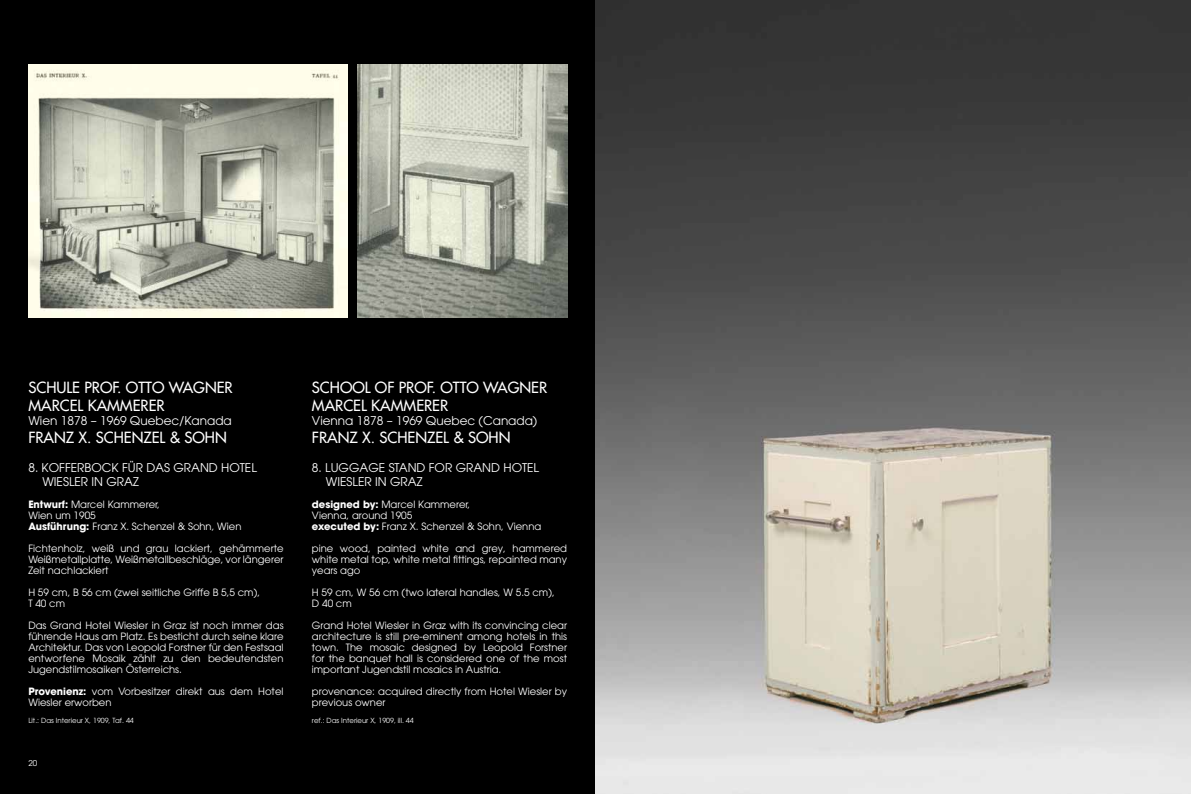
<style>
.page{position:relative;width:1191px;height:794px;background:#000}
.page>*{position:absolute;margin:0;border:0;box-sizing:border-box;transform-origin:0 0}
.t1{font:15px/18px "Futura";color:#fff}
.t2{font:12px/14.4px "Avant Garde";color:#fff}
.t3{font:10px/11px "Avant Garde";color:#fff}
.t4{font:8px "Avant Garde";color:#fff}
.t5{font:7px "Avant Garde";color:#fff}
.s1{font-weight:700}
</style>
<div class="page">
<img style="left:595px;top:0;width:596px;height:794px">
<img style="left:357px;top:64px;width:210px;height:254px">
<img style="left:28px;top:64px;width:320px;height:254px">
<h1 class="t1" style="left:28px;top:378px;width:206px">SCHULE PROF. OTTO WAGNER<br>MARCEL KAMMERER</h1>
<p class="t2" style="left:28px;top:413px;width:205px">Wien 1878 – 1969 Quebec/Kanada</p>
<h1 class="t1" style="left:28px;top:428px;width:200px">FRANZ X. SCHENZEL &amp; SOHN</h1>
<p class="t2" style="left:42px;top:460px;width:216px;text-indent:-14px">8. KOFFERBOCK FÜR DAS GRAND HOTEL<br>WIESLER IN GRAZ</p>
<p class="t3" style="left:28px;top:499px;width:215px"><span class="s1">Entwurf:</span> Marcel Kammerer,<br>Wien um 1905<br><span class="s1">Ausführung:</span> Franz X. Schenzel &amp; Sohn, Wien</p>
<p class="t3" style="left:28px;top:543px;width:257px;text-align:justify">Fichtenholz, weiß und grau lackiert, gehämmerte Weißmetallplatte, Weißmetallbeschläge, vor längerer Zeit nachlackiert</p>
<p class="t3" style="left:28px;top:587px;width:233px">H 59 cm, B 56 cm (zwei seitliche Griffe B 5,5 cm),<br>T 40 cm</p>
<p class="t3" style="left:28px;top:620px;width:257px;text-align:justify">Das Grand Hotel Wiesler in Graz ist noch immer das führende Haus am Platz. Es besticht durch seine klare Architektur. Das von Leopold Forstner für den Festsaal entworfene Mosaik zählt zu den bedeutendsten Jugendstilmosaiken Österreichs.</p>
<p class="t3" style="left:28px;top:686px;width:257px"><span class="s1">Provenienz:</span> vom Vorbesitzer direkt aus dem Hotel<br>Wiesler erworben</p>
<p class="t5" style="left:28px;top:716px;width:107px">Lit.: Das Interieur X, 1909, Taf. 44</p>
<p class="t4" style="left:28px;top:758px;width:10px">20</p>
<h1 class="t1" style="left:312px;top:378px;width:237px">SCHOOL OF PROF. OTTO WAGNER<br>MARCEL KAMMERER</h1>
<p class="t2" style="left:312px;top:413px;width:227px">Vienna 1878 – 1969 Quebec (Canada)</p>
<h1 class="t1" style="left:312px;top:428px;width:200px">FRANZ X. SCHENZEL &amp; SOHN</h1>
<p class="t2" style="left:326px;top:460px;width:215px;text-indent:-14px">8. LUGGAGE STAND FOR GRAND HOTEL<br>WIESLER IN GRAZ</p>
<p class="t3" style="left:312px;top:499px;width:231px"><span class="s1">designed by:</span> Marcel Kammerer,<br>Vienna, around 1905<br><span class="s1">executed by:</span> Franz X. Schenzel &amp; Sohn, Vienna</p>
<p class="t3" style="left:312px;top:543px;width:257px;text-align:justify">pine wood, painted white and grey, hammered white metal top, white metal fittings, repainted many years ago</p>
<p class="t3" style="left:312px;top:587px;width:244px">H 59 cm, W 56 cm (two lateral handles, W 5.5 cm),<br>D 40 cm</p>
<p class="t3" style="left:312px;top:620px;width:257px;text-align:justify">Grand Hotel Wiesler in Graz with its convincing clear architecture is still pre-eminent among hotels in this town. The mosaic designed by Leopold Forstner for the banquet hall is considered one of the most important Jugendstil mosaics in Austria.</p>
<p class="t3" style="left:312px;top:686px;width:257px">provenance: acquired directly from Hotel Wiesler by previous owner</p>
<p class="t5" style="left:312px;top:716px;width:103px">ref.: Das Interieur X, 1909, ill. 44</p>
</div>
